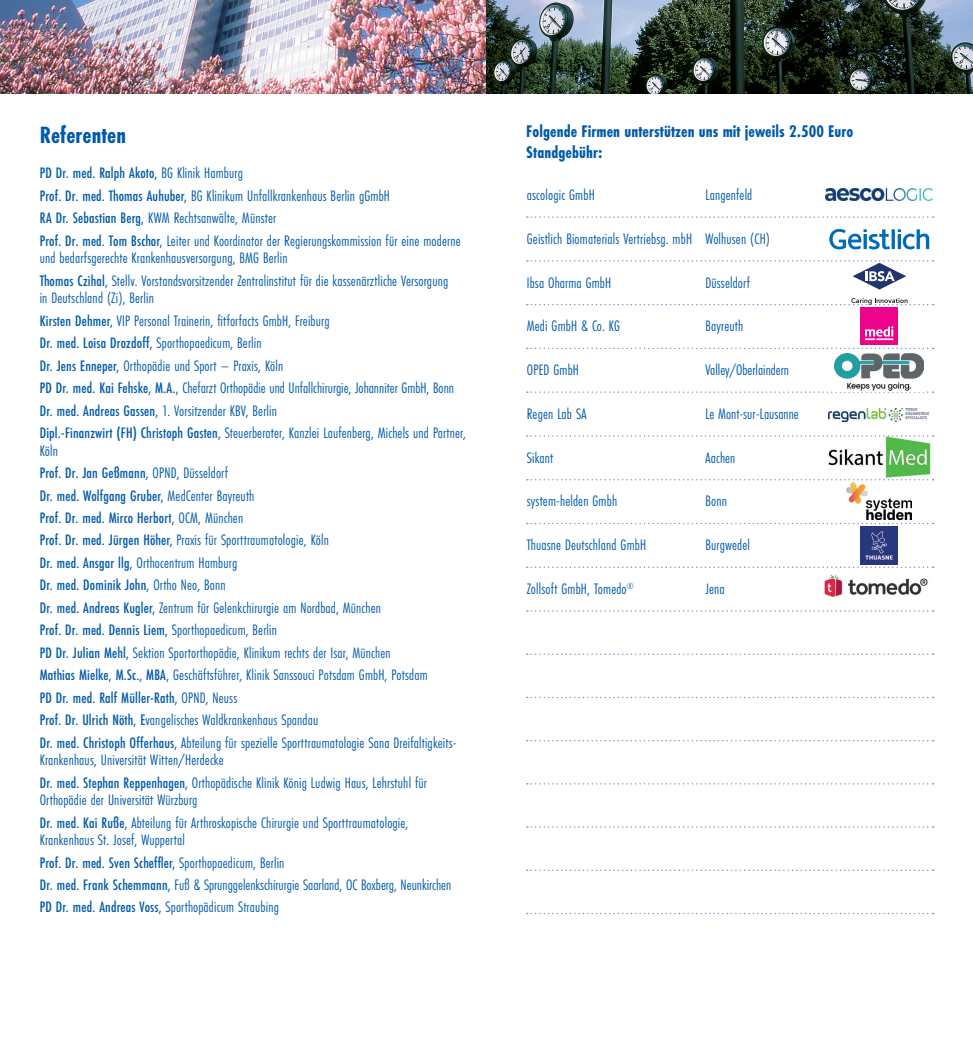
<style>
.page{position:relative;width:973px;height:1042px;background:#fff}
.page>*{position:absolute;margin:0;border:0;box-sizing:border-box;transform-origin:0 0}
.t1{font:700 24.5px "Futura PT Cond";letter-spacing:.005em;color:#015aaa}
.t2{font:700 17.5px/21px "Futura PT Cond";letter-spacing:.005em;color:#015aaa}
.t3{font:15.75px/22.4px "Futura PT Cond";letter-spacing:.01em;color:#015aaa}
.s1{font-weight:500}
</style>
<div class="page">
<img style="left:828px;top:437px;width:102px;height:41px">
<img style="left:0;top:0;width:972px;height:93px">
<div style="left:860px;top:307px;width:37px;height:38px;background:#ed028c"></div>
<svg style="left:865px;top:326px;width:28px;height:14px"></svg>
<svg style="left:527px;top:216px;width:406px;height:2px"></svg>
<svg style="left:527px;top:348px;width:406px;height:1px"></svg>
<svg style="left:527px;top:479px;width:406px;height:1px"></svg>
<svg style="left:527px;top:435px;width:406px;height:2px"></svg>
<svg style="left:527px;top:391px;width:406px;height:2px"></svg>
<svg style="left:527px;top:523px;width:406px;height:1px"></svg>
<svg style="left:527px;top:566px;width:406px;height:2px"></svg>
<svg style="left:527px;top:610px;width:406px;height:2px"></svg>
<svg style="left:527px;top:653px;width:406px;height:2px"></svg>
<svg style="left:527px;top:740px;width:406px;height:1px"></svg>
<svg style="left:527px;top:697px;width:406px;height:1px"></svg>
<svg style="left:527px;top:783px;width:406px;height:1px"></svg>
<svg style="left:527px;top:869px;width:406px;height:2px"></svg>
<svg style="left:527px;top:826px;width:406px;height:2px"></svg>
<svg style="left:527px;top:913px;width:406px;height:1px"></svg>
<img style="left:860px;top:526px;width:37px;height:39px">
<img style="left:825px;top:188px;width:107px;height:12px">
<img style="left:828px;top:408px;width:100px;height:14px">
<img style="left:824px;top:574px;width:104px;height:23px">
<hr style="left:891px;top:229px;width:3px;height:20px;background:#006cb7">
<svg style="left:829px;top:229px;width:60px;height:20px"></svg>
<svg style="left:897px;top:229px;width:32px;height:20px"></svg>
<svg style="left:527px;top:260px;width:406px;height:30px"></svg>
<svg style="left:527px;top:298px;width:406px;height:7px"></svg>
<img style="left:846px;top:482px;width:64px;height:37px">
<img style="left:834px;top:353px;width:89px;height:38px">
<h1 class="t1" style="left:40px;top:120px;width:88px">Referenten</h1>
<p class="t3" style="left:40px;top:162px;width:422px"><span class="s1">PD Dr. med. Ralph Akoto,</span> BG Klinik Hamburg<br><span class="s1">Prof. Dr. med. Thomas Auhuber,</span> BG Klinikum Unfallkrankenhaus Berlin gGmbH<br><span class="s1">RA Dr. Sebastian Berg,</span> KWM Rechtsanwälte, Münster<br><span class="s1">Prof. Dr. med. Tom Bschor,</span> Leiter und Koordinator der Regierungskommission für eine moderne</p>
<p class="t3" style="left:40px;top:247px;width:410px">und bedarfsgerechte Krankenhausversorgung, BMG Berlin<br><span class="s1">Thomas Czihal,</span> Stellv. Vorstandsvorsitzender Zentralinstitut für die kassenärztliche Versorgung</p>
<p class="t3" style="left:40px;top:287px;width:427px">in Deutschland (Zi), Berlin<br><span class="s1">Kirsten Dehmer,</span> VIP Personal Trainerin, fitforfacts GmbH, Freiburg<br><span class="s1">Dr. med. Loisa Drozdoff,</span> Sporthopaedicum, Berlin<br><span class="s1">Dr. Jens Enneper,</span> Orthopädie und Sport – Praxis, Köln<br><span class="s1">PD Dr. med. Kai Fehske, M.A.,</span> Chefarzt Orthopädie und Unfallchirurgie, Johanniter GmbH, Bonn <span class="s1">Dr. med. Andreas Gassen,</span> 1. Vorsitzender KBV, Berlin<br><span class="s1">Dipl.-Finanzwirt (FH) Christoph Gasten,</span> Steuerberater, Kanzlei Laufenberg, Michels und Partner,</p>
<p class="t3" style="left:40px;top:439px;width:418px">Köln<br><span class="s1">Prof. Dr. Jan Geßmann,</span> OPND, Düsseldorf<br><span class="s1">Dr. med. Wolfgang Gruber,</span> MedCenter Bayreuth<br><span class="s1">Prof. Dr. med. Mirco Herbort,</span> OCM, München<br><span class="s1">Prof. Dr. med. Jürgen Höher,</span> Praxis für Sporttraumatologie, Köln<br><span class="s1">Dr. med. Ansgar llg,</span> Orthocentrum Hamburg<br><span class="s1">Dr. med. Dominik John,</span> Ortho Neo, Bonn<br><span class="s1">Dr. med. Andreas Kugler,</span> Zentrum für Gelenkchirurgie am Nordbad, München<br><span class="s1">Prof. Dr. med. Dennis Liem,</span> Sporthopaedicum, Berlin<br><span class="s1">PD Dr. Julian Mehl,</span> Sektion Sportorthopädie, Klinikum rechts der Isar, München<br><span class="s1">Mathias Mielke, M.Sc., MBA,</span> Geschäftsführer, Klinik Sanssouci Potsdam GmbH, Potsdam<br><span class="s1">PD Dr. med. Ralf Müller-Rath,</span> OPND, Neuss<br><span class="s1">Prof. Dr. Ulrich Nöth, E</span>vangelisches Waldkrankenhaus Spandau<br><span class="s1">Dr. med. Christoph Offerhaus,</span> Abteilung für spezielle Sporttraumatologie Sana Dreifaltigkeits-</p>
<p class="t3" style="left:40px;top:749px;width:388px">Krankenhaus, Universität Witten/Herdecke<br><span class="s1">Dr. med. Stephan Reppenhagen,</span> Orthopädische Klinik König Ludwig Haus, Lehrstuhl für</p>
<p class="t3" style="left:40px;top:788px;width:370px">Orthopädie der Universität Würzburg<br><span class="s1">Dr. med. Kai Ruße,</span> Abteilung für Arthroskopische Chirurgie und Sporttraumatologie,</p>
<p class="t3" style="left:40px;top:828px;width:413px">Krankenhaus St. Josef, Wuppertal<br><span class="s1">Prof. Dr. med. Sven Scheffler,</span> Sporthopaedicum, Berlin<br><span class="s1">Dr. med. Frank Schemmann,</span> Fuß &amp; Sprunggelenkschirurgie Saarland, OC Boxberg, Neunkirchen <span class="s1">PD Dr. med. Andreas Voss,</span> Sporthopädicum Straubing</p>
<p class="t2" style="left:526px;top:121px;width:328px">Folgende Firmen unterstützen uns mit jeweils 2.500 Euro<br>Standgebühr:</p>
<p class="t3" style="left:526px;top:184px;width:69px">ascologic GmbH</p>
<p class="t3" style="left:705px;top:184px;width:48px">Langenfeld</p>
<p class="t3" style="left:526px;top:227px;width:244px">Geistlich Biomaterials Vertriebsg. mbH Wolhusen (CH)</p>
<p class="t3" style="left:526px;top:271px;width:86px">Ibsa Oharma GmbH</p>
<p class="t3" style="left:705px;top:271px;width:46px">Düsseldorf</p>
<p class="t3" style="left:526px;top:315px;width:95px">Medi GmbH &amp; Co. KG</p>
<p class="t3" style="left:705px;top:315px;width:39px">Bayreuth</p>
<p class="t3" style="left:526px;top:359px;width:54px">OPED GmbH</p>
<p class="t3" style="left:705px;top:359px;width:85px">Valley/Oberlaindern</p>
<p class="t3" style="left:526px;top:402px;width:61px">Regen Lab SA</p>
<p class="t3" style="left:705px;top:402px;width:95px">Le Mont-sur-Lausanne</p>
<p class="t3" style="left:526px;top:446px;width:28px">Sikant</p>
<p class="t3" style="left:705px;top:446px;width:32px">Aachen</p>
<p class="t3" style="left:526px;top:490px;width:92px">system-helden Gmbh</p>
<p class="t3" style="left:705px;top:490px;width:23px">Bonn</p>
<p class="t3" style="left:526px;top:534px;width:121px">Thuasne Deutschland GmbH</p>
<p class="t3" style="left:705px;top:534px;width:46px">Burgwedel</p>
<p class="t3" style="left:526px;top:577px;width:108px">Zollsoft GmbH, Tomedo<sup>®</sup></p>
<p class="t3" style="left:705px;top:577px;width:21px">Jena</p>
</div>
